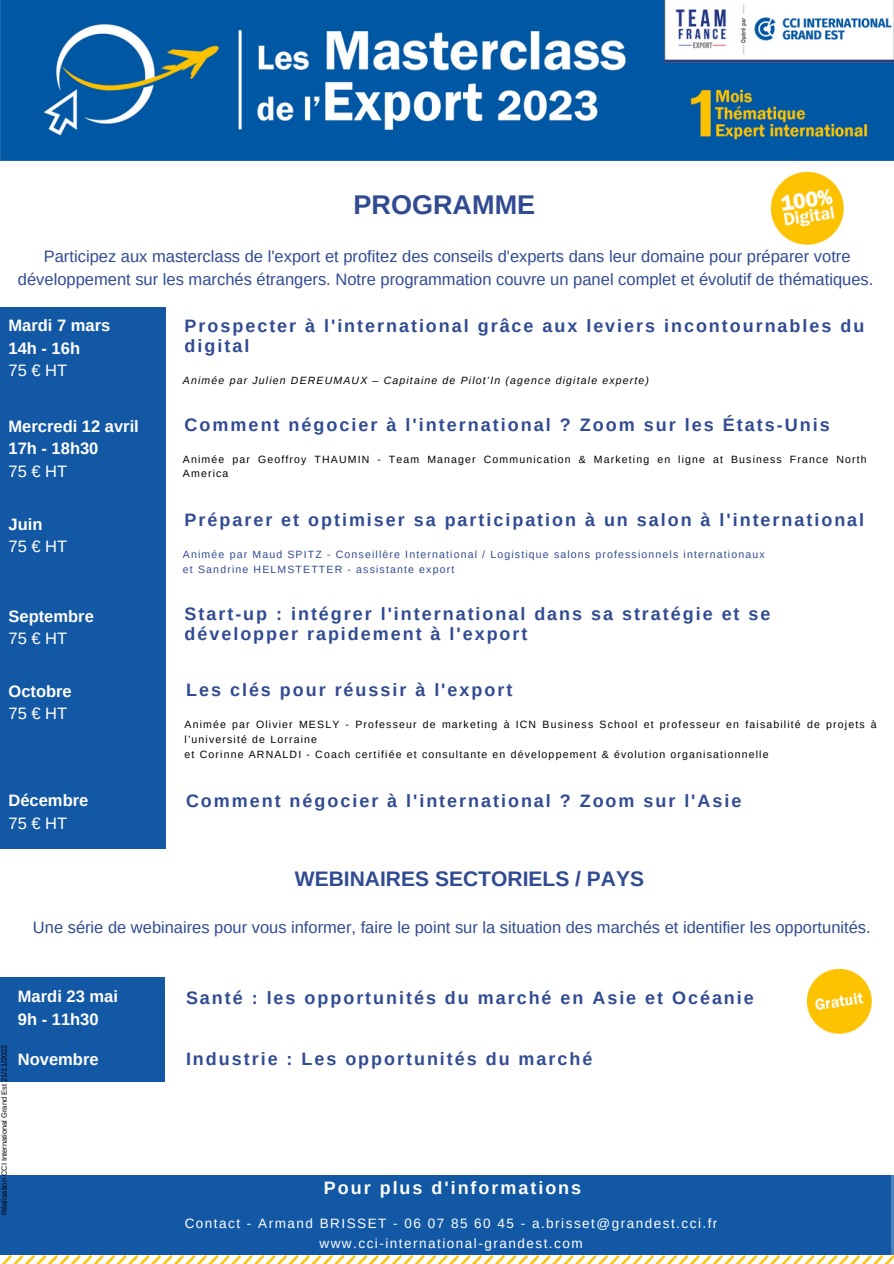
<style>
.page{position:relative;width:894px;height:1264px;background:#fff}
.page>*{position:absolute;margin:0;border:0;box-sizing:border-box;transform-origin:0 0}
.t1{font:700 27px "Arimo";color:#314b92}
.t2{font:700 21px "Arimo";color:#314b92}
.t3{font:700 18px/20.2px "Arimo";letter-spacing:.11em;color:#314b92}
.t4{font:700 18px "Arimo";letter-spacing:.11em;color:#fff}
.t5{font:16.5px/22.5px "Arimo";color:#314b92;text-align:center}
.t6{font:700 16.5px/22.5px "Arimo";color:#fff}
.t7{font:16.5px "Arimo";color:#fff}
.t8{font:13.5px/19.2px "Arimo";letter-spacing:.11em;color:#fff;text-align:center}
.t9{font:10.5px/14.9px "Arimo";letter-spacing:.11em;color:#000}
.t10{font:10.5px/14.9px "Arimo";letter-spacing:.11em;color:#314b92}
.t11{font:italic 10.5px "Arimo";letter-spacing:.11em;color:#000}
.t12{font:7.5px "Arimo";color:#000}
</style>
<div class="page">
<div style="left:0;top:308px;width:165px;height:540px;background:#1258a5"></div>
<img style="left:771px;top:172px;width:72px;height:72px">
<div style="left:0;top:1175px;width:893px;height:80px;background:#1258a5"></div>
<div style="left:0;top:977px;width:164px;height:104px;background:#1258a5"></div>
<img style="left:807px;top:969px;width:64px;height:64px">
<img style="left:2px;top:1255px;width:891px;height:8px">
<img style="left:0;top:0;width:893px;height:160px">
<h1 class="t1" style="left:353px;top:189px;width:183px">PROGRAMME</h1>
<p class="t5" style="left:18px;top:245px;width:856px">Participez aux masterclass de l'export et profitez des conseils d'experts dans leur domaine pour préparer votre développement sur les marchés étrangers. Notre programmation couvre un panel complet et évolutif de thématiques.</p>
<p class="t6" style="left:9px;top:314px;width:103px">Mardi 7 mars<br>14h - 16h</p>
<p class="t7" style="left:9px;top:361px;width:60px">75 € HT</p>
<p class="t3" style="left:184px;top:315px;width:681px">Prospecter à l'international grâce aux leviers incontournables du digital</p>
<p class="t11" style="left:183px;top:374px;width:467px">Animée par Julien DEREUMAUX – Capitaine de Pilot’In (agence digitale experte)</p>
<p class="t6" style="left:9px;top:415px;width:132px">Mercredi 12 avril<br>17h - 18h30</p>
<p class="t7" style="left:9px;top:462px;width:60px">75 € HT</p>
<p class="t3" style="left:184px;top:414px;width:646px">Comment négocier à l'international ? Zoom sur les États-Unis</p>
<p class="t9" style="left:183px;top:451px;width:685px">Animée par Geoffroy THAUMIN - Team Manager Communication &amp; Marketing en ligne at Business France North<br>America</p>
<p class="t6" style="left:9px;top:512px;width:35px">Juin</p>
<p class="t7" style="left:9px;top:537px;width:60px">75 € HT</p>
<p class="t3" style="left:184px;top:510px;width:681px">Préparer et optimiser sa participation à un salon à l'international</p>
<p class="t10" style="left:183px;top:547px;width:583px">Animée par Maud SPITZ - Conseillère International / Logistique salons professionnels internationaux et Sandrine HELMSTETTER - assistante export</p>
<p class="t6" style="left:9px;top:604px;width:87px">Septembre</p>
<p class="t7" style="left:9px;top:629px;width:60px">75 € HT</p>
<p class="t3" style="left:184px;top:603px;width:587px">Start-up : intégrer l'international dans sa stratégie et se développer rapidement à l'export</p>
<p class="t6" style="left:9px;top:679px;width:65px">Octobre</p>
<p class="t7" style="left:9px;top:704px;width:60px">75 € HT</p>
<p class="t3" style="left:186px;top:680px;width:327px">Les clés pour réussir à l'export</p>
<p class="t9" style="left:184px;top:717px;width:693px">Animée par Olivier MESLY - Professeur de marketing à ICN Business School et professeur en faisabilité de projets à l’université de Lorraine<br>et Corinne ARNALDI - Coach certifiée et consultante en développement &amp; évolution organisationnelle</p>
<p class="t6" style="left:9px;top:789px;width:81px">Décembre</p>
<p class="t7" style="left:9px;top:813px;width:60px">75 € HT</p>
<p class="t3" style="left:186px;top:790px;width:556px">Comment négocier à l'international ? Zoom sur l'Asie</p>
<p class="t2" style="left:295px;top:866px;width:350px">WEBINAIRES SECTORIELS / PAYS</p>
<p class="t5" style="left:33px;top:915px;width:839px">Une série de webinaires pour vous informer, faire le point sur la situation des marchés et identifier les opportunités.</p>
<p class="t12" style="left:0;top:1215px;width:172px;rotate:-90deg">Réalisation CCI International Grand Est 21/11/2022</p>
<p class="t6" style="left:18px;top:985px;width:101px">Mardi 23 mai<br>9h - 11h30</p>
<p class="t6" style="left:18px;top:1048px;width:82px">Novembre</p>
<p class="t3" style="left:186px;top:987px;width:569px">Santé : les opportunités du marché en Asie et Océanie</p>
<p class="t3" style="left:186px;top:1048px;width:408px">Industrie : Les opportunités du marché</p>
<p class="t4" style="left:324px;top:1177px;width:259px">Pour plus d'informations</p>
<p class="t8" style="left:185px;top:1214px;width:534px">Contact - Armand BRISSET - 06 07 85 60 45 - a.brisset@grandest.cci.fr www.cci-international-grandest.com</p>
</div>
